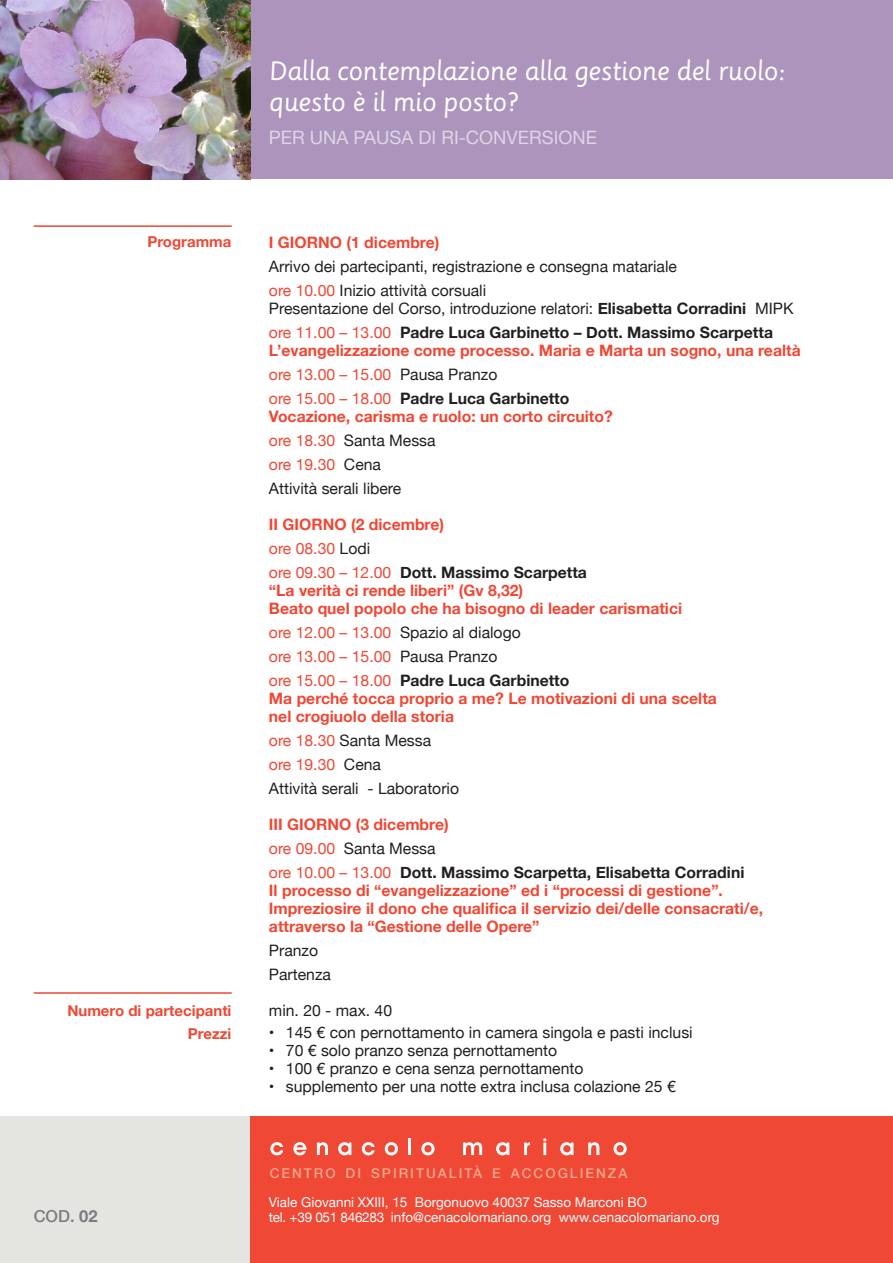
<style>
.page{position:relative;width:893px;height:1263px;background:#fff}
.page>*{position:absolute;margin:0;border:0;box-sizing:border-box;transform-origin:0 0}
.t1{font:26.1px/31.2px "Sassoon Primary";letter-spacing:-.02em;color:#fff}
.t2{font:18.45px "Helvetica Neue";color:#ded6e6}
.t3{font:500 16.5px "Helvetica Neue";color:#7a7c7f}
.t4{font:700 15.75px/24px "Helvetica Neue";color:#ef4835}
.t5{font:15.75px/24px "Helvetica Neue";color:#231f20}
.t6{font:700 15.75px/24px "Helvetica Neue";color:#231f20}
.t7{font:15.75px/24px "Helvetica Neue";color:#ef4835}
.t8{font:700 15px/22.2px "Helvetica Neue";color:#ef4835;text-align:right}
.t9{font:13.5px/15px "Helvetica Neue";color:#fff}
.t10{font:500 13.5px "Helvetica Neue";letter-spacing:.15em;color:#f8a88e}
.s1{font-weight:700}
.s2{color:#ef4835}
.s3{font-weight:400}
.s4{font-weight:400;color:#ef4835}
.s5{font-weight:400;color:#231f20}
.s6{color:#231f20}
.s7{font-weight:700;color:#231f20}
</style>
<div class="page">
<div style="left:0;top:1116px;width:255px;height:147px;background:#e4e4e1"></div>
<div style="left:251px;top:1116px;width:642px;height:147px;background:#ef4835"></div>
<div style="left:0;top:0;width:893px;height:179px;background:#ac94bd"></div>
<svg style="left:270px;top:1142px;width:13px;height:13px"></svg>
<svg style="left:293px;top:1142px;width:13px;height:13px"></svg>
<svg style="left:317px;top:1142px;width:11px;height:13px"></svg>
<svg style="left:338px;top:1142px;width:13px;height:13px"></svg>
<svg style="left:362px;top:1142px;width:13px;height:13px"></svg>
<svg style="left:385px;top:1142px;width:13px;height:13px"></svg>
<hr style="left:408px;top:1138px;width:3px;height:17px;background:#fff">
<svg style="left:421px;top:1142px;width:14px;height:13px"></svg>
<svg style="left:463px;top:1142px;width:19px;height:13px"></svg>
<svg style="left:496px;top:1142px;width:13px;height:13px"></svg>
<svg style="left:524px;top:1142px;width:6px;height:13px"></svg>
<svg style="left:543px;top:1138px;width:3px;height:17px"></svg>
<svg style="left:560px;top:1142px;width:13px;height:13px"></svg>
<svg style="left:588px;top:1142px;width:11px;height:13px"></svg>
<svg style="left:614px;top:1142px;width:13px;height:13px"></svg>
<hr style="left:34px;top:992px;width:198px;height:2px;background:#ef4835">
<hr style="left:34px;top:225px;width:198px;height:2px;background:#ef4835">
<img style="left:0;top:0;width:251px;height:179px">
<p class="t8" style="left:147px;top:231px;width:86px">Programma</p>
<p class="t8" style="left:67px;top:1000px;width:166px">Numero di partecipanti<br>Prezzi</p>
<p class="t3" style="left:34px;top:1203px;width:65px">COD. <span class="s1">02</span></p>
<h1 class="t1" style="left:269px;top:55px;width:519px">Dalla contemplazione alla gestione del ruolo: questo è il mio posto?</h1>
<p class="t2" style="left:269px;top:124px;width:272px">Per una pausa di ri-conversio</p>
<p class="t2" style="left:572px;top:124px;width:26px">ne</p>
<p class="t4" style="left:269px;top:231px;width:172px">I giorno (1 dicembre)</p>
<p class="t5" style="left:269px;top:255px;width:410px">Arrivo dei partecipanti, registrazione e consegna matariale <span class="s2">ore 10.00</span> Inizio attività corsuali</p>
<p class="t6" style="left:269px;top:297px;width:526px"><span class="s3">Presentazione del Corso, introduzione relatori:</span> Elisabetta Corradini <span class="s3">MIPK </span><span class="s4">ore 11.00 – 13.00</span> Padre Luca Garbinetto – Dott. Massimo Scarpetta</p>
<p class="t4" style="left:269px;top:339px;width:533px">L’evangelizzazione come processo. Maria e Marta un sogno, una realtà <span class="s3">ore 13.00 – 15.00</span> <span class="s5">Pausa Pranzo<br></span><span class="s3">ore 15.00 – 18.00</span> <span class="s6">Padre Luca Garbinetto</span></p>
<p class="t4" style="left:269px;top:405px;width:345px">Vocazione, carisma e ruolo: un corto circuito? <span class="s3">ore 18.30</span> <span class="s5">Santa Messa<br></span><span class="s3">ore 19.30</span> <span class="s5">Cena<br>Attività serali libere</span></p>
<p class="t7" style="left:269px;top:513px;width:319px"><span class="s1">II giorno (2 dicembre)<br></span>ore 08.30 <span class="s6">Lodi<br></span>ore 09.30 – 12.00 <span class="s7">Dott. Massimo Scarpetta</span></p>
<p class="t4" style="left:269px;top:582px;width:415px;line-height:18px">“La verità ci rende liberi” (Gv 8,32)<br>Beato quel popolo che ha bisogno di leader carismatici</p>
<p class="t7" style="left:269px;top:621px;width:302px">ore 12.00 – 13.00 <span class="s6">Spazio al dialogo<br></span>ore 13.00 – 15.00 <span class="s6">Pausa Pranzo<br></span>ore 15.00 – 18.00 <span class="s7">Padre Luca Garbinetto</span></p>
<p class="t4" style="left:269px;top:690px;width:449px;line-height:18px">Ma perché tocca proprio a me? Le motivazioni di una scelta nel crogiuolo della storia</p>
<p class="t5" style="left:269px;top:729px;width:192px"><span class="s2">ore 18.30</span> Santa Messa<br><span class="s2">ore 19.30</span> Cena<br>Attività serali - Laboratorio</p>
<p class="t6" style="left:269px;top:813px;width:477px"><span class="s2">III giorno (3 dicembre)<br></span><span class="s4">ore 09.00</span> <span class="s3">Santa Messa<br></span><span class="s4">ore 10.00 – 13.00</span> Dott. Massimo Scarpetta, Elisabetta Corradini</p>
<p class="t4" style="left:269px;top:882px;width:496px;line-height:18px">Il processo di “evangelizzazione” ed i “processi di gestione”.<br>Impreziosire il dono che qualifica il servizio dei/delle consacrati/e, attraverso la “Gestione delle Opere”</p>
<p class="t5" style="left:269px;top:939px;width:64px">Pranzo<br>Partenza</p>
<p class="t5" style="left:269px;top:999px;width:125px">min. 20 - max. 40</p>
<p class="t5" style="left:269px;top:1021px;width:425px">• 145 € con pernottamento in camera singola e pasti inclusi</p>
<p class="t5" style="left:269px;top:1039px;width:290px">• 70 € solo pranzo senza pernottamento</p>
<p class="t5" style="left:269px;top:1057px;width:316px">• 100 € pranzo e cena senza pernottamento</p>
<p class="t5" style="left:269px;top:1075px;width:408px">• supplemento per una notte extra inclusa colazione 25 €</p>
<p class="t10" style="left:270px;top:1162px;width:56px">CE NTRO</p>
<p class="t10" style="left:346px;top:1162px;width:189px">D I SPIR ITUALITÀ E ACCO</p>
<p class="t10" style="left:558px;top:1162px;width:71px">GLIENZA</p>
<p class="t9" style="left:269px;top:1195px;width:452px">Viale Giovanni XXIII, 15 Borgonuovo 40037 Sasso Marconi BO<br>tel. +39 051 846283 info@cenacolomariano.org www.cenacolomariano.org</p>
</div>
